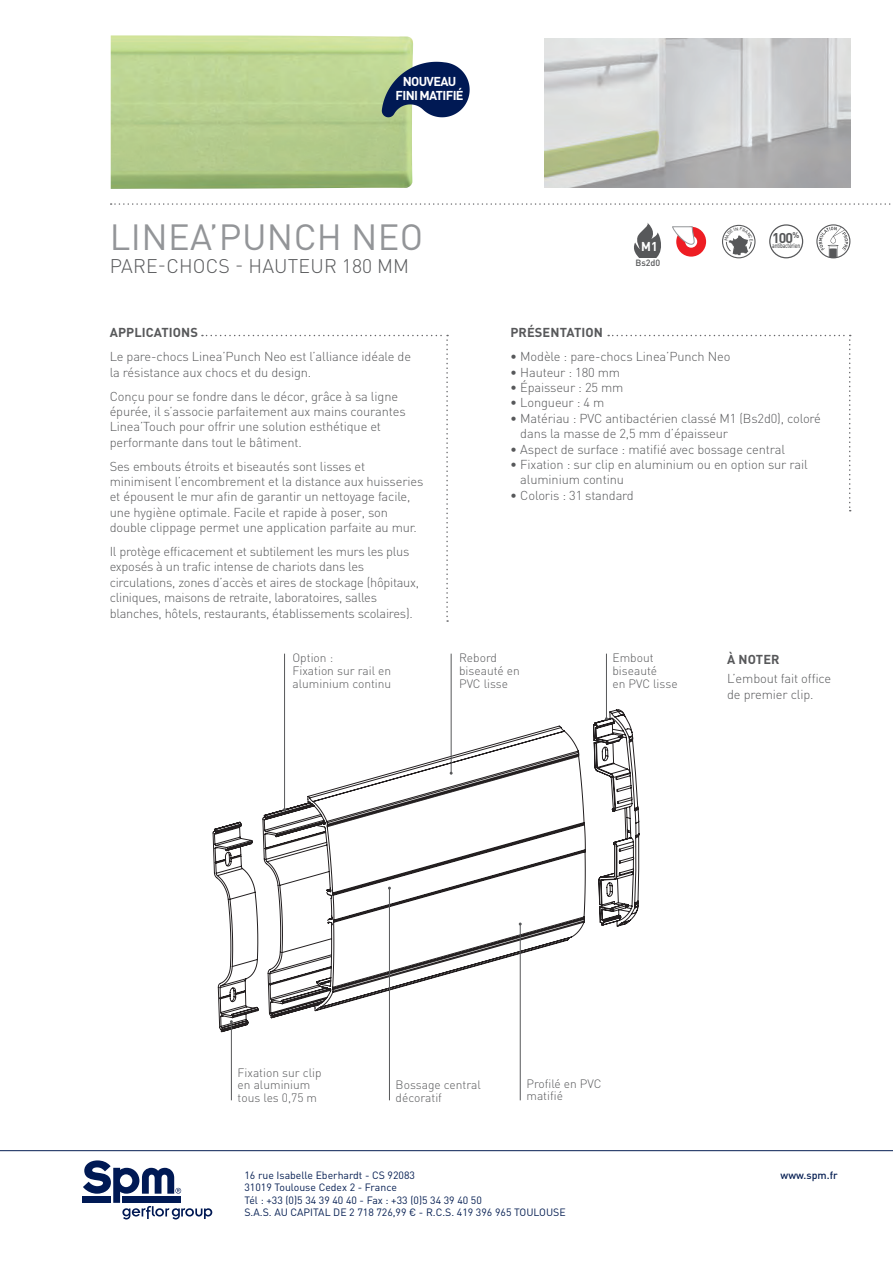
<style>
.page{position:relative;width:893px;height:1263px;background:#fff}
.page>*{position:absolute;margin:0;border:0;box-sizing:border-box;transform-origin:0 0}
.t1{font:36px "DIN Pro";letter-spacing:.01em;color:#939598}
.t2{font:300 19.5px "DIN Pro";letter-spacing:.01em;color:#57585a}
.t3{font:700 14.1px "DIN Pro";color:#57585a}
.t4{font:300 12.9px/15.5px "DIN";letter-spacing:-.01em;color:#57585a}
.t5{font:700 12.9px "DIN Pro";letter-spacing:.01em;color:#57585a}
.t6{font:700 12.75px/13.5px "DIN Pro";letter-spacing:-.05em;color:#fff;text-align:center}
.t7{font:700 12.75px "DIN";color:#fff;scale:.95 1}
.t8{font:300 12px/12.8px "DIN Pro";color:#57585a}
.t9{font:10.5px/12.6px "DIN Pro";color:#061f53}
.t10{font:500 10.5px "DIN Pro";color:#061f53}
.t11{font:500 9px "DIN Pro";color:#57585a}
.t12{font:500 6.9px "DIN Pro";letter-spacing:-.03em;color:#57585a;scale:.73 1}
</style>
<div class="page">
<svg style="left:111px;top:203px;width:780px;height:2px"></svg>
<svg style="left:202px;top:335px;width:246px;height:287px"></svg>
<svg style="left:608px;top:335px;width:243px;height:176px"></svg>
<svg style="left:213px;top:709px;width:426px;height:323px"></svg>
<img style="left:545px;top:39px;width:305px;height:149px">
<img style="left:111px;top:35px;width:302px;height:154px">
<svg style="left:816px;top:224px;width:34px;height:34px"></svg>
<div style="left:769px;top:224px;width:34px;height:34px;border:1px solid #57585a;border-radius:50%"></div>
<svg style="left:634px;top:223px;width:27px;height:34px"></svg>
<svg style="left:672px;top:226px;width:34px;height:31px"></svg>
<svg style="left:382px;top:62px;width:88px;height:55px;background:#3a5071"></svg>
<hr style="left:520px;top:924px;width:1px;height:176px;background:#57585a">
<hr style="left:389px;top:888px;width:1px;height:212px;background:#57585a">
<hr style="left:231px;top:1022px;width:1px;height:78px;background:#57585a">
<hr style="left:284px;top:654px;width:1px;height:155px;background:#57585a">
<hr style="left:451px;top:654px;width:1px;height:119px;background:#57585a">
<hr style="left:606px;top:654px;width:1px;height:65px;background:#57585a">
<hr style="left:0;top:1150px;width:893px;height:1px;background:#061f53">
<svg style="left:83px;top:1160px;width:129px;height:59px"></svg>
<svg style="left:722px;top:225px;width:33px;height:33px"></svg>
<p class="t6" style="left:396px;top:74px;width:70px">NOUVEAU<br>FINI MATIFIÉ</p>
<h1 class="t1" style="left:110px;top:212px;width:315px">LINEA’PUNCH NEO</h1>
<h2 class="t2" style="left:110px;top:253px;width:301px">PARE-CHOCS - HAUTEUR 180 MM</h2>
<p class="t5" style="left:110px;top:324px;width:90px">APPLICATIONS</p>
<p class="t4" style="left:110px;top:349px;width:303px">Le pare-chocs Linea’Punch Neo est l’alliance idéale de la résistance aux chocs et du design.</p>
<p class="t4" style="left:110px;top:388px;width:298px">Conçu pour se fondre dans le décor, grâce à sa ligne épurée, il s’associe parfaitement aux mains courantes Linea’Touch pour offrir une solution esthétique et performante dans tout le bâtiment.</p>
<p class="t4" style="left:110px;top:458px;width:315px">Ses embouts étroits et biseautés sont lisses et minimisent l’encombrement et la distance aux huisseries et épousent le mur afin de garantir un nettoyage facile, une hygiène optimale. Facile et rapide à poser, son double clippage permet une application parfaite au mur.</p>
<p class="t4" style="left:110px;top:544px;width:311px">Il protège efficacement et subtilement les murs les plus exposés à un trafic intense de chariots dans les circulations, zones d’accès et aires de stockage (hôpitaux, cliniques, maisons de retraite, laboratoires, salles blanches, hôtels, restaurants, établissements scolaires).</p>
<p class="t3" style="left:772px;top:228px;width:29px">100<sup>%</sup></p>
<p class="t7" style="left:641px;top:238px;width:19px">M1</p>
<p class="t12" style="left:772px;top:241px;width:40px">antibactérien</p>
<p class="t11" style="left:635px;top:256px;width:26px">Bs2d0</p>
<p class="t5" style="left:510px;top:324px;width:94px">PRÉSENTATION</p>
<p class="t4" style="left:510px;top:349px;width:222px">• Modèle : pare-chocs Linea’Punch Neo</p>
<p class="t4" style="left:510px;top:364px;width:111px">• Hauteur : 180 mm</p>
<p class="t4" style="left:510px;top:380px;width:115px">• Épaisseur : 25 mm</p>
<p class="t4" style="left:510px;top:395px;width:96px">• Longueur : 4 m</p>
<p class="t4" style="left:520px;top:410px;width:302px;text-indent:-10px">• Matériau : PVC antibactérien classé M1 (Bs2d0), coloré dans la masse de 2,5 mm d’épaisseur</p>
<p class="t4" style="left:510px;top:441px;width:276px">• Aspect de surface : matifié avec bossage central</p>
<p class="t4" style="left:520px;top:456px;width:289px;text-indent:-10px">• Fixation : sur clip en aluminium ou en option sur rail aluminium continu</p>
<p class="t4" style="left:510px;top:487px;width:125px">• Coloris : 31 standard</p>
<p class="t8" style="left:292px;top:651px;width:100px">Option :<br>Fixation sur rail en aluminium continu</p>
<p class="t8" style="left:459px;top:651px;width:62px">Rebord biseauté en<br>PVC lisse</p>
<p class="t8" style="left:612px;top:651px;width:67px">Embout biseauté<br>en PVC lisse</p>
<p class="t5" style="left:727px;top:651px;width:54px">À NOTER</p>
<p class="t4" style="left:727px;top:671px;width:106px">L’embout fait office de premier clip.</p>
<p class="t8" style="left:238px;top:1065px;width:85px">Fixation sur clip en aluminium tous les 0,75 m</p>
<p class="t8" style="left:396px;top:1078px;width:87px">Bossage central décoratif</p>
<p class="t8" style="left:526px;top:1076px;width:77px">Profilé en PVC matifié</p>
<p class="t9" style="left:244px;top:1168px;width:323px">16 rue Isabelle Eberhardt - CS 92083<br>31019 Toulouse Cedex 2 - France<br>Tél : +33 (0)5 34 39 40 40 - Fax : +33 (0)5 34 39 40 50<br>S.A.S. AU CAPITAL DE 2 718 726,99 € - R.C.S. 419 396 965 TOULOUSE</p>
<p class="t10" style="left:781px;top:1167px;width:59px">www.spm.fr</p>
</div>
